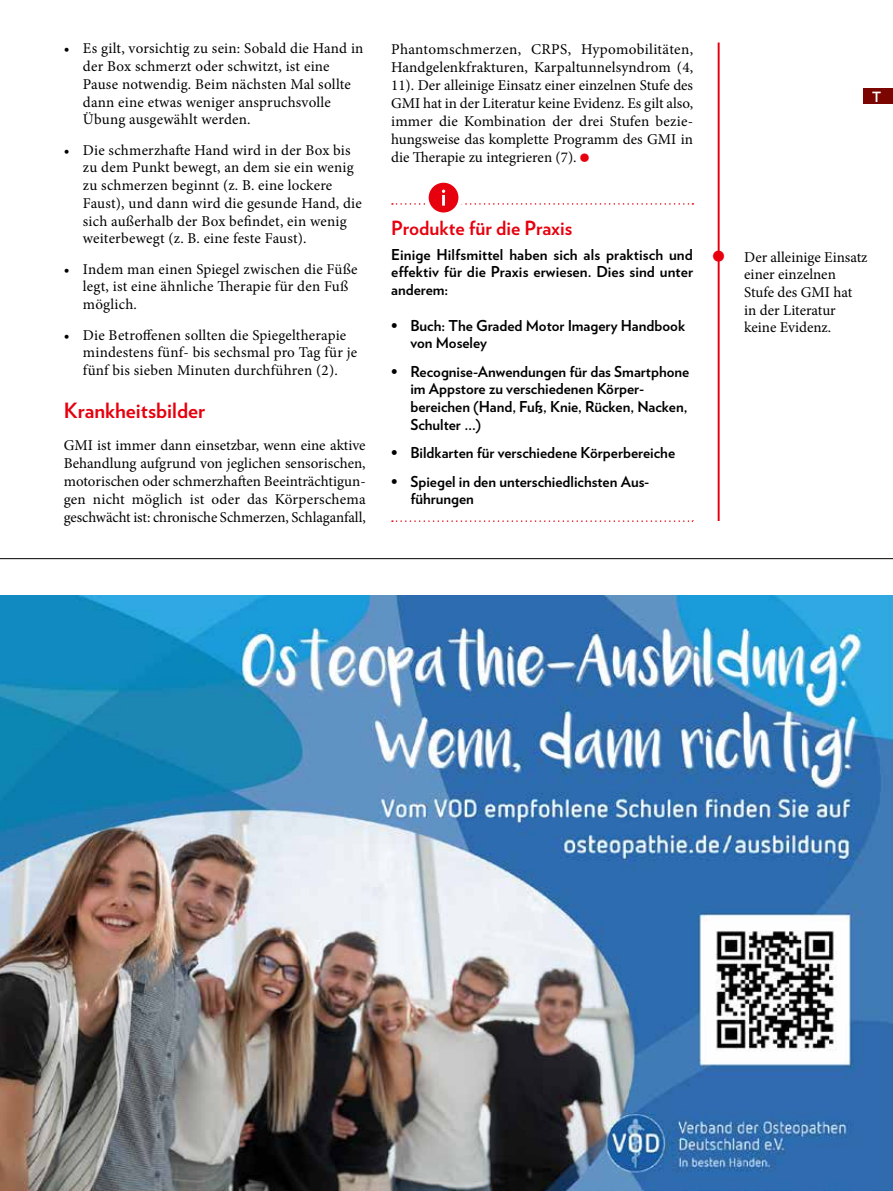
<style>
.page{position:relative;width:893px;height:1191px;background:#fff}
.page>*{position:absolute;margin:0;border:0;box-sizing:border-box;transform-origin:0 0}
.t1{font:700 21px "Verlag";color:#e7000e}
.t2{font:700 19.5px "Verlag";color:#e7000e}
.t3{font:15px/17.7px "Minion Pro";letter-spacing:.01em;color:#000}
.t4{font:700 15px/17.7px "Verlag";color:#000}
.t5{font:700 14.1px "Verlag";color:#fff}
.s1{font-family:"Pflaum Dekorativ";color:#e7000e}
.s2{font-family:"Pflaum Dekorativ";font-size:19.5px;color:#e7000e}
</style>
<div class="page">
<hr style="left:718px;top:43px;width:2px;height:1148px;background:#e7000e">
<div style="left:863px;top:89px;width:30px;height:15px;background:#7b0500"></div>
<svg style="left:392px;top:520px;width:301px;height:2px"></svg>
<svg style="left:392px;top:182px;width:301px;height:31px"></svg>
<div style="left:693px;top:522px;width:51px;height:669px;background:#fff"></div>
<hr style="left:0;top:558px;width:893px;height:1px;background:#000">
<img style="left:0;top:595px;width:893px;height:596px">
<p class="t3" style="left:83px;top:40px;width:282px;text-indent:-19px">• Es gilt, vorsichtig zu sein: Sobald die Hand in der Box schmerzt oder schwitzt, ist eine Pause notwendig. Beim nächsten Mal sollte dann eine etwas weniger anspruchsvolle Übung ausgewählt werden.</p>
<p class="t3" style="left:83px;top:141px;width:280px;text-indent:-19px">• Die schmerzhafte Hand wird in der Box bis zu dem Punkt bewegt, an dem sie ein wenig zu schmerzen beginnt (z. B. eine lockere Faust), und dann wird die gesunde Hand, die sich außerhalb der Box befindet, ein wenig weiterbewegt (z. B. eine feste Faust).</p>
<p class="t3" style="left:83px;top:260px;width:276px;text-indent:-19px">• Indem man einen Spiegel zwischen die Füße legt, ist eine ähnliche Therapie für den Fuß möglich.</p>
<p class="t3" style="left:83px;top:326px;width:276px;text-indent:-19px">• Die Betroffenen sollten die Spiegeltherapie mindestens fünf- bis sechsmal pro Tag für je fünf bis sieben Minuten durchführen (2).</p>
<h1 class="t1" style="left:64px;top:393px;width:143px">Krankheitsbilder</h1>
<p class="t3" style="left:64px;top:436px;width:303px;text-align:justify">GMI ist immer dann einsetzbar, wenn eine aktive Behandlung aufgrund von jeglichen sensorischen, motorischen oder schmerzhaften Beeinträchtigun&shy;gen nicht möglich ist oder das Körperschema geschwächt ist: chronische Schmerzen, Schlaganfall,</p>
<p class="t3" style="left:391px;top:40px;width:303px;text-align:justify">Phantomschmerzen, CRPS, Hypomobilitäten, Handgelenkfrakturen, Karpaltunnelsyndrom (4, 11). Der alleinige Einsatz einer einzelnen Stufe des GMI hat in der Literatur keine Evidenz. Es gilt also, immer die Kombination der drei Stufen bezie&shy;hungsweise das komplette Programm des GMI in die Therapie zu integrieren (7). <span class="s1">❐</span></p>
<p class="t5" style="left:872px;top:85px;width:11px">T</p>
<h2 class="t2" style="left:391px;top:213px;width:183px">Produkte für die Praxis</h2>
<p class="t4" style="left:391px;top:244px;width:303px;text-align:justify">Einige Hilfsmittel haben sich als praktisch und effektiv für die Praxis erwiesen. Dies sind unter anderem:</p>
<p class="t4" style="left:410px;top:316px;width:276px;text-indent:-19px">• Buch: The Graded Motor Imagery Handbook von Moseley</p>
<p class="t4" style="left:410px;top:362px;width:280px;text-indent:-19px">• Recognise-Anwendungen für das Smartphone im Appstore zu verschiedenen Körper&shy;bereichen (Hand, Fuß, Knie, Rücken, Nacken, Schulter …)</p>
<p class="t4" style="left:391px;top:443px;width:285px">• Bildkarten für verschiedene Körperbereiche</p>
<p class="t4" style="left:410px;top:471px;width:241px;text-indent:-19px">• Spiegel in den unterschiedlichsten Aus&shy;führungen</p>
<p class="t3" style="left:744px;top:248px;width:125px;text-indent:-31px"><span class="s2">❐</span> Der alleinige Einsatz einer einzelnen<br>Stufe des GMI hat in der Literatur keine Evidenz.</p>
</div>
